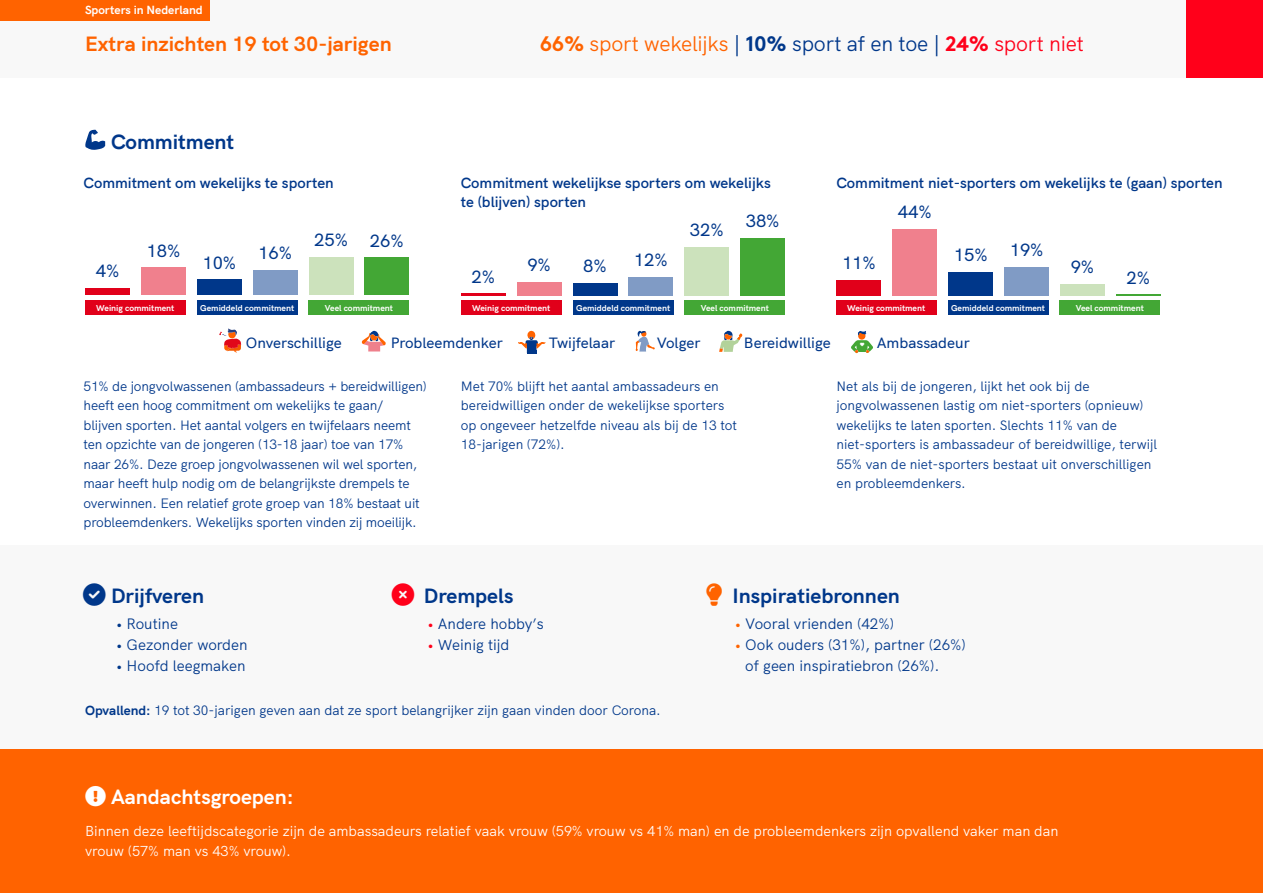
<style>
.page{position:relative;width:1263px;height:893px;background:#fff}
.page>*{position:absolute;margin:0;border:0;box-sizing:border-box;transform-origin:0 0}
.t1{font:21px "HK Grotesk";letter-spacing:-.01em;color:#ff6300}
.t2{font:700 21px "HK Grotesk";color:#00378a}
.t3{font:700 21px "HK Grotesk";color:#ff6300}
.t4{font:700 21px "HK Grotesk";color:#fff}
.t5{font:500 18px "HK Grotesk";color:#00378a}
.t6{font:500 15.15px "HK Grotesk";color:#00378a}
.t7{font:15px "HK Grotesk";color:#00378a}
.t8{font:600 15px/18.3px "HK Grotesk";color:#00378a}
.t9{font:14.25px/20px "HK Grotesk";color:#fff}
.t10{font:13.5px/19.5px "HK Grotesk";letter-spacing:-.01em;color:#00378a}
.t11{font:700 12px "HK Grotesk";color:#fff}
.t12{font:700 8.7px "HK Grotesk";color:#fff}
.s1{font-family:"Brown";font-weight:700}
.s2{font-weight:500;color:#00378a}
.s3{font-family:"Brown";font-weight:700;color:#00378a}
.s4{color:#00378a}
.s5{font-family:"Brown";font-weight:700;color:#ff001a}
.s6{color:#ff001a}
.s7{font-weight:700}
.s8{color:#ff6300}
.s9{color:#f8f8f8}
</style>
<div class="page">
<div style="left:0;top:0;width:1263px;height:78px;background:#f8f8f8"></div>
<div style="left:0;top:545px;width:1263px;height:204px;background:#f8f8f8"></div>
<div style="left:1186px;top:0;width:77px;height:78px;background:#ff001a"></div>
<div style="left:0;top:749px;width:1263px;height:144px;background:#ff6300"></div>
<div style="left:85px;top:288px;width:45px;height:6px;background:#e1001a"></div>
<hr style="left:461px;top:293px;width:45px;height:3px;background:#e1001a">
<div style="left:836px;top:280px;width:45px;height:16px;background:#e1001a"></div>
<div style="left:141px;top:267px;width:45px;height:27px;background:#f0808d"></div>
<div style="left:517px;top:282px;width:44px;height:14px;background:#f0808d"></div>
<div style="left:892px;top:229px;width:45px;height:67px;background:#f0808d"></div>
<div style="left:197px;top:279px;width:45px;height:15px;background:#00378a"></div>
<div style="left:573px;top:283px;width:44px;height:13px;background:#00378a"></div>
<div style="left:948px;top:272px;width:45px;height:24px;background:#00378a"></div>
<div style="left:253px;top:270px;width:45px;height:24px;background:#809bc5"></div>
<div style="left:628px;top:277px;width:45px;height:19px;background:#809bc5"></div>
<div style="left:1004px;top:267px;width:45px;height:29px;background:#809bc5"></div>
<div style="left:309px;top:257px;width:44px;height:37px;background:#cce2bc"></div>
<div style="left:684px;top:247px;width:45px;height:49px;background:#cce2bc"></div>
<div style="left:1060px;top:284px;width:45px;height:12px;background:#cce2bc"></div>
<div style="left:364px;top:257px;width:45px;height:37px;background:#43a735"></div>
<div style="left:740px;top:238px;width:45px;height:58px;background:#43a735"></div>
<hr style="left:1116px;top:294px;width:45px;height:2px;background:#43a735">
<div style="left:85px;top:301px;width:101px;height:14px;background:#e1001a"></div>
<div style="left:461px;top:301px;width:101px;height:14px;background:#e1001a"></div>
<div style="left:836px;top:301px;width:100px;height:14px;background:#e1001a"></div>
<div style="left:197px;top:301px;width:100px;height:14px;background:#00378a"></div>
<div style="left:573px;top:301px;width:100px;height:14px;background:#00378a"></div>
<div style="left:948px;top:301px;width:100px;height:14px;background:#00378a"></div>
<div style="left:309px;top:301px;width:100px;height:14px;background:#43a735"></div>
<div style="left:684px;top:301px;width:101px;height:14px;background:#43a735"></div>
<div style="left:1059px;top:301px;width:101px;height:14px;background:#43a735"></div>
<svg style="left:219px;top:328px;width:22px;height:25px"></svg>
<svg style="left:362px;top:331px;width:24px;height:20px"></svg>
<svg style="left:636px;top:331px;width:19px;height:21px"></svg>
<svg style="left:719px;top:331px;width:23px;height:21px"></svg>
<svg style="left:518px;top:331px;width:27px;height:22px"></svg>
<div style="left:0;top:0;width:210px;height:20px;background:#ff6300"></div>
<svg style="left:85px;top:129px;width:21px;height:21px"></svg>
<svg style="left:851px;top:331px;width:22px;height:22px"></svg>
<p class="t11" style="left:85px;top:1px;width:119px">Sporters in Nederland</p>
<h1 class="t3" style="left:85px;top:27px;width:308px">Extra inzichten 19 tot 30-jarigen</h1>
<h1 class="t1" style="left:540px;top:27px;width:546px"><span class="s1">66%</span> sport wekelijks <span class="s2">|</span> <span class="s3">10%</span> <span class="s4">sport af en toe</span> <span class="s2">|</span> <span class="s5">24%</span> <span class="s6">sport niet</span></h1>
<h1 class="t2" style="left:111px;top:125px;width:125px">Commitment</h1>
<p class="t8" style="left:84px;top:173px;width:252px">Commitment om wekelijks te sporten</p>
<p class="t8" style="left:461px;top:173px;width:312px">Commitment wekelijkse sporters om wekelijks te (blijven) sporten</p>
<p class="t8" style="left:836px;top:173px;width:388px">Commitment niet-sporters om wekelijks te (gaan) sporten</p>
<h2 class="t5" style="left:898px;top:198px;width:35px">44%</h2>
<h2 class="t5" style="left:746px;top:207px;width:35px">38%</h2>
<h2 class="t5" style="left:690px;top:215px;width:35px">32%</h2>
<h2 class="t5" style="left:314px;top:225px;width:35px">25%</h2>
<h2 class="t5" style="left:370px;top:226px;width:35px">26%</h2>
<h2 class="t5" style="left:258px;top:239px;width:35px">16%</h2>
<h2 class="t5" style="left:634px;top:245px;width:35px">12%</h2>
<h2 class="t5" style="left:954px;top:239px;width:91px">15% 19%</h2>
<h2 class="t5" style="left:146px;top:236px;width:35px">18%</h2>
<h2 class="t5" style="left:202px;top:249px;width:35px">10%</h2>
<h2 class="t5" style="left:583px;top:252px;width:25px">8%</h2>
<h2 class="t5" style="left:842px;top:249px;width:35px">11%</h2>
<h2 class="t5" style="left:527px;top:251px;width:25px">9%</h2>
<h2 class="t5" style="left:1071px;top:253px;width:25px">9%</h2>
<h2 class="t5" style="left:96px;top:257px;width:25px">4%</h2>
<h2 class="t5" style="left:471px;top:262px;width:25px">2%</h2>
<h2 class="t5" style="left:1126px;top:264px;width:25px">2%</h2>
<p class="t12" style="left:96px;top:301px;width:80px">Weinig commitment</p>
<p class="t12" style="left:200px;top:301px;width:96px">Gemiddeld commitment</p>
<p class="t12" style="left:325px;top:301px;width:70px">Veel commitment</p>
<p class="t12" style="left:472px;top:301px;width:80px">Weinig commitment</p>
<p class="t12" style="left:576px;top:301px;width:96px">Gemiddeld commitment</p>
<p class="t12" style="left:701px;top:301px;width:70px">Veel commitment</p>
<p class="t12" style="left:847px;top:301px;width:80px">Weinig commitment</p>
<p class="t12" style="left:951px;top:301px;width:96px">Gemiddeld commitment</p>
<p class="t12" style="left:1076px;top:301px;width:70px">Veel commitment</p>
<p class="t6" style="left:246px;top:331px;width:98px">Onverschillige</p>
<p class="t6" style="left:391px;top:331px;width:114px">Probleemdenker</p>
<p class="t6" style="left:549px;top:331px;width:68px">Twijfelaar</p>
<p class="t6" style="left:657px;top:331px;width:45px">Volger</p>
<p class="t6" style="left:744px;top:331px;width:88px">Bereidwillige</p>
<p class="t6" style="left:877px;top:331px;width:95px">Ambassadeur</p>
<p class="t10" style="left:84px;top:375px;width:345px">51% de jongvolwassenen (ambassadeurs + bereidwilligen) heeft een hoog commitment om wekelijks te gaan/<br>blijven sporten. Het aantal volgers en twijfelaars neemt ten opzichte van de jongeren (13-18 jaar) toe van 17% naar 26%. Deze groep jongvolwassenen wil wel sporten, maar heeft hulp nodig om de belangrijkste drempels te overwinnen. Een relatief grote groep van 18% bestaat uit probleemdenkers. Wekelijks sporten vinden zij moeilijk.</p>
<p class="t10" style="left:461px;top:375px;width:278px">Met 70% blijft het aantal ambassadeurs en bereidwilligen onder de wekelijkse sporters op ongeveer hetzelfde niveau als bij de 13 tot 18-jarigen (72%).</p>
<p class="t10" style="left:836px;top:375px;width:322px">Net als bij de jongeren, lijkt het ook bij de jongvolwassenen lastig om niet-sporters (opnieuw) wekelijks te laten sporten. Slechts 11% van de niet-sporters is ambassadeur of bereidwillige, terwijl 55% van de niet-sporters bestaat uit onverschilligen en probleemdenkers.</p>
<h1 class="t2" style="left:111px;top:579px;width:95px">Drijfveren</h1>
<h1 class="t2" style="left:424px;top:579px;width:91px">Drempels</h1>
<h1 class="t2" style="left:732px;top:579px;width:169px">Inspiratiebronnen</h1>
<p class="t7" style="left:116px;top:612px;width:63px">• Routine</p>
<p class="t7" style="left:116px;top:633px;width:133px">• Gezonder worden</p>
<p class="t7" style="left:116px;top:654px;width:131px">• Hoofd leegmaken</p>
<p class="t10" style="left:85px;top:699px;width:577px"><span class="s7">Opvallend:</span> 19 tot 30-jarigen geven aan dat ze sport belangrijker zijn gaan vinden door Corona.</p>
<p class="t7" style="left:427px;top:612px;width:118px"><span class="s6">•</span> Andere hobby’s</p>
<p class="t7" style="left:427px;top:633px;width:84px"><span class="s6">•</span> Weinig tijd</p>
<h1 class="t4" style="left:111px;top:781px;width:184px">Aandachtsgroepen:</h1>
<p class="t7" style="left:735px;top:612px;width:161px"><span class="s8">•</span> Vooral vrienden (42%)</p>
<p class="t7" style="left:735px;top:633px;width:233px"><span class="s8">•</span> Ook ouders (31%), partner (26%)</p>
<p class="t7" style="left:735px;top:654px;width:206px"><span class="s9">•</span> of geen inspiratiebron (26%).</p>
<p class="t9" style="left:85px;top:820px;width:975px">Binnen deze leeftijdscategorie zijn de ambassadeurs relatief vaak vrouw (59% vrouw vs 41% man) en de probleemdenkers zijn opvallend vaker man dan vrouw (57% man vs 43% vrouw).</p>
</div>
